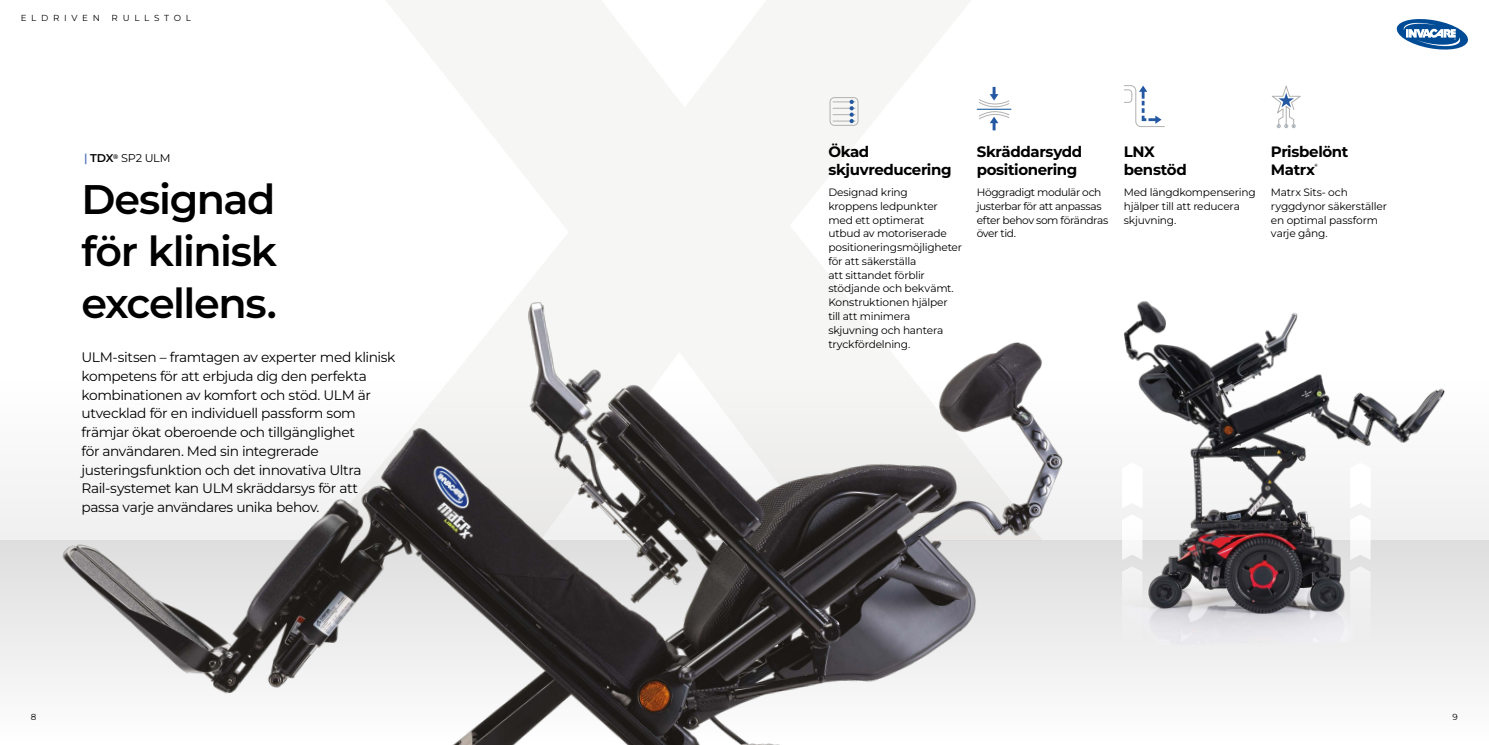
<style>
.page{position:relative;width:1489px;height:745px;background:#fff}
.page>*{position:absolute;margin:0;border:0;box-sizing:border-box;transform-origin:0 0}
.t1{font:600 41.25px/52.1px "Montserrat";letter-spacing:-.035em;color:#000;text-align:justify}
.t2{font:700 15px/18.2px "Montserrat";letter-spacing:-.025em;color:#000}
.t3{font:13.75px/18.8px "Montserrat";letter-spacing:-.03em;color:#000}
.t4{font:11.25px "Montserrat";letter-spacing:-.015em;color:#000}
.t5{font:10.62px/13.8px "Montserrat";letter-spacing:-.02em;color:#000}
.t6{font:8.75px "Montserrat";letter-spacing:.54em;color:#000}
.s1{font-weight:600;color:#597abc}
.s2{font-weight:600}
</style>
<div class="page">
<div style="left:0;top:379px;width:1488px;height:161px;background:#f7f7f7"></div>
<svg style="left:1186px;top:540px;width:302px;height:145px"></svg>
<svg style="left:1396px;top:19px;width:72px;height:31px"></svg>
<img style="left:1186px;top:312px;width:263px;height:334px">
<img style="left:0;top:86px;width:1186px;height:658px">
<svg style="left:1272px;top:85px;width:29px;height:43px"></svg>
<div style="left:829px;top:97px;width:29px;height:29px;border:1px solid #b2b1b1;border-radius:4px"></div>
<svg style="left:833px;top:100px;width:22px;height:23px"></svg>
<svg style="left:977px;top:87px;width:33px;height:43px"></svg>
<svg style="left:1123px;top:85px;width:42px;height:42px"></svg>
<p class="t6" style="left:21px;top:12px;width:81px">ELDRIVEN</p>
<p class="t6" style="left:112px;top:12px;width:81px">RULLSTOL</p>
<p class="t4" style="left:84px;top:150px;width:88px"><span class="s1">|</span> <span class="s2">TDX</span><sup>®</sup> SP2 ULM</p>
<h1 class="t1" style="left:81px;top:171px;width:197px">Designad för klinisk excellens.</h1>
<p class="t3" style="left:81px;top:347px;width:315px">ULM-sitsen – framtagen av experter med klinisk kompetens för att erbjuda dig den perfekta kombinationen av komfort och stöd. ULM är utvecklad för en individuell passform som främjar ökat oberoende och tillgänglighet<br>för användaren. Med sin integrerade justeringsfunktion och det innovativa Ultra Rail-systemet kan ULM skräddarsys för att passa varje användares unika behov.</p>
<h2 class="t2" style="left:828px;top:142px;width:125px">Ökad skjuvreducering</h2>
<p class="t5" style="left:828px;top:185px;width:135px">Designad kring<br>kroppens ledpunkter med ett optimerat<br>utbud av motoriserade positioneringsmöjligheter för att säkerställa<br>att sittandet förblir stödjande och bekvämt.<br>Konstruktionen hjälper till att minimera skjuvning och hantera tryckfördelning.</p>
<h2 class="t2" style="left:976px;top:142px;width:107px">Skräddarsydd positionering</h2>
<p class="t5" style="left:976px;top:185px;width:133px">Höggradigt modulär och justerbar för att anpassas efter behov som förändras över tid.</p>
<h2 class="t2" style="left:1123px;top:142px;width:64px">LNX benstöd</h2>
<p class="t5" style="left:1123px;top:185px;width:133px">Med längdkompensering hjälper till att reducera skjuvning.</p>
<h2 class="t2" style="left:1270px;top:142px;width:79px">Prisbelönt<br>Matrx<sup>®</sup></h2>
<p class="t5" style="left:1270px;top:185px;width:117px">Matrx Sits- och ryggdynor säkerställer en optimal passform varje gång.</p>
<p class="t6" style="left:31px;top:710px;width:7px">8</p>
<p class="t6" style="left:1452px;top:710px;width:7px">9</p>
</div>
